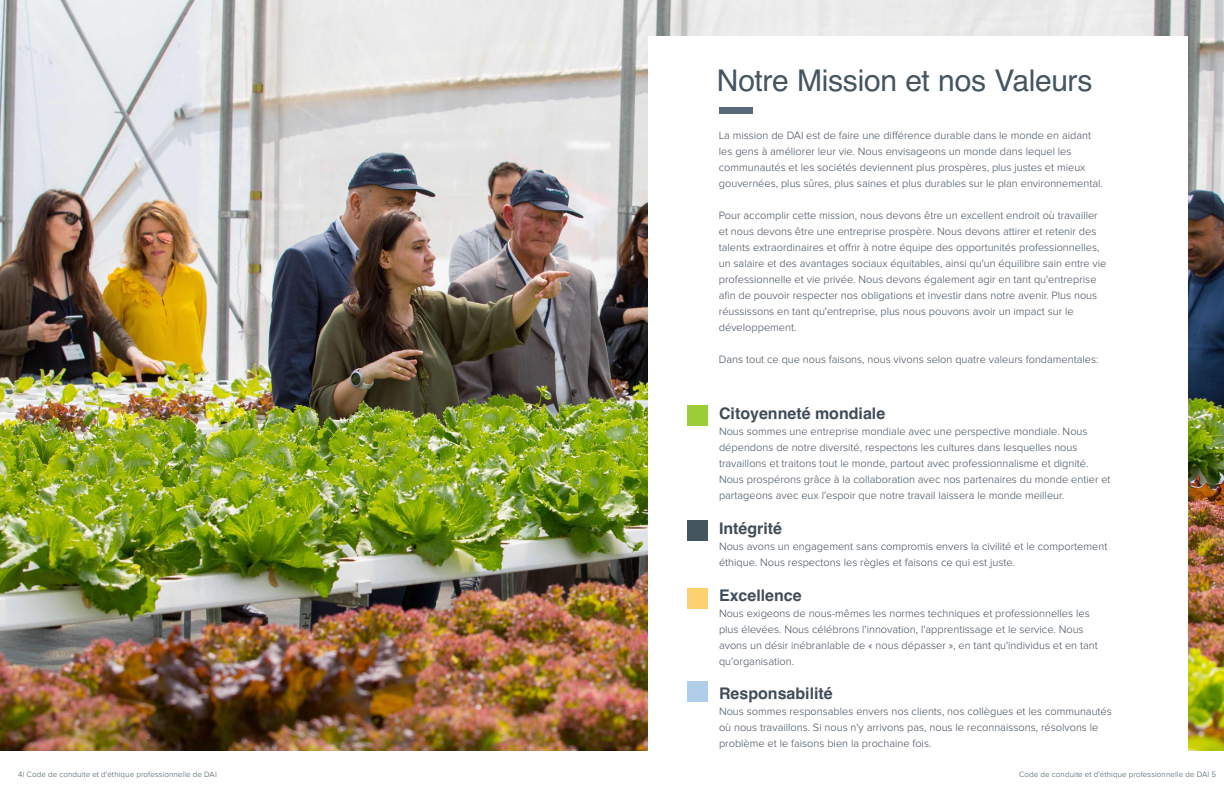
<style>
.page{position:relative;width:1224px;height:792px;background:#fff}
.page>*{position:absolute;margin:0;border:0;box-sizing:border-box;transform-origin:0 0}
.t1{font:30px "Helvetica";letter-spacing:-.01em;color:#455560}
.t2{font:700 16px "Helvetica";color:#404d59}
.t3{font:300 11px/16px "Proxima Nova";color:#404d59}
.t4{font:300 8px "Proxima Nova";letter-spacing:.015em;color:#455560}
</style>
<div class="page">
<img style="left:0;top:0;width:1224px;height:750px">
<div style="left:648px;top:36px;width:540px;height:720px;background:#fff"></div>
<div style="left:687px;top:405px;width:21px;height:21px;background:#9bce36"></div>
<div style="left:687px;top:520px;width:21px;height:21px;background:#455560"></div>
<div style="left:687px;top:588px;width:21px;height:21px;background:#fbd06f"></div>
<div style="left:687px;top:681px;width:21px;height:21px;background:#b0ceea"></div>
<div style="left:719px;top:107px;width:34px;height:7px;background:#58697c"></div>
<p class="t1" style="left:717px;top:57px;width:377px">Notre Mission et nos Valeurs</p>
<p class="t3" style="left:719px;top:128px;width:386px">La mission de DAI est de faire une différence durable dans le monde en aidant les gens à améliorer leur vie. Nous envisageons un monde dans lequel les communautés et les sociétés deviennent plus prospères, plus justes et mieux gouvernées, plus sûres, plus saines et plus durables sur le plan environnemental.</p>
<p class="t3" style="left:719px;top:208px;width:389px">Pour accomplir cette mission, nous devons être un excellent endroit où travailler et nous devons être une entreprise prospère. Nous devons attirer et retenir des talents extraordinaires et offrir à notre équipe des opportunités professionnelles, un salaire et des avantages sociaux équitables, ainsi qu'un équilibre sain entre vie professionnelle et vie privée. Nous devons également agir en tant qu'entreprise afin de pouvoir respecter nos obligations et investir dans notre avenir. Plus nous réussissons en tant qu'entreprise, plus nous pouvons avoir un impact sur le développement.</p>
<p class="t3" style="left:719px;top:352px;width:381px">Dans tout ce que nous faisons, nous vivons selon quatre valeurs fondamentales:</p>
<p class="t2" style="left:719px;top:403px;width:168px">Citoyenneté mondiale</p>
<p class="t3" style="left:719px;top:423px;width:393px">Nous sommes une entreprise mondiale avec une perspective mondiale. Nous dépendons de notre diversité, respectons les cultures dans lesquelles nous travaillons et traitons tout le monde, partout avec professionnalisme et dignité.<br>Nous prospérons grâce à la collaboration avec nos partenaires du monde entier et partageons avec eux l'espoir que notre travail laissera le monde meilleur.</p>
<p class="t2" style="left:719px;top:518px;width:65px">Intégrité</p>
<p class="t3" style="left:719px;top:539px;width:390px">Nous avons un engagement sans compromis envers la civilité et le comportement éthique. Nous respectons les règles et faisons ce qui est juste.</p>
<p class="t2" style="left:719px;top:586px;width:84px">Excellence</p>
<p class="t3" style="left:719px;top:606px;width:380px">Nous exigeons de nous-mêmes les normes techniques et professionnelles les plus élevées. Nous célébrons l'innovation, l'apprentissage et le service. Nous avons un désir inébranlable de « nous dépasser », en tant qu'individus et en tant qu'organisation.</p>
<p class="t2" style="left:719px;top:683px;width:115px">Responsabilité</p>
<p class="t3" style="left:719px;top:703px;width:394px">Nous sommes responsables envers nos clients, nos collègues et les communautés où nous travaillons. Si nous n'y arrivons pas, nous le reconnaissons, résolvons le problème et le faisons bien la prochaine fois.</p>
<p class="t4" style="left:18px;top:770px;width:200px">4| Code de conduite et d'éthique professionnelle de DAI</p>
<p class="t4" style="left:1019px;top:770px;width:199px">Code de conduite et d'éthique professionnelle de DAI 5</p>
</div>
